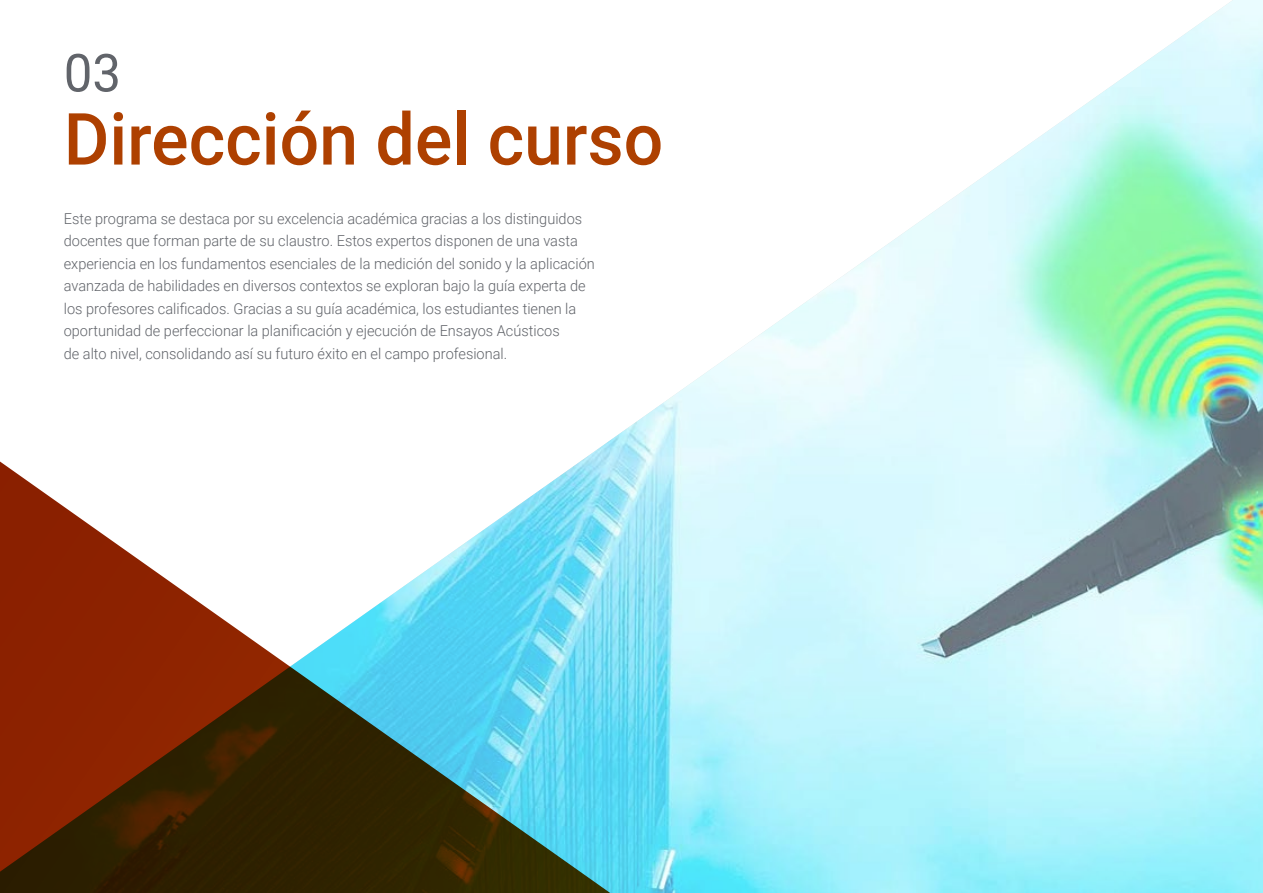
<style>
.page{position:relative;width:1263px;height:893px;background:#fff}
.page>*{position:absolute;margin:0;border:0;box-sizing:border-box;transform-origin:0 0}
.t1{font:500 72px "Roboto";color:#ae4000}
.t2{font:52.5px "Roboto";color:#61646a}
.t3{font:300 15px/22.5px "Roboto";color:#61646a}
</style>
<div class="page">
<img style="left:602px;top:0;width:661px;height:893px">
<svg style="left:0;top:446px;width:640px;height:447px"></svg>
<h2 class="t2" style="left:64px;top:36px;width:59px">03</h2>
<h1 class="t1" style="left:64px;top:89px;width:601px">Dirección del curso</h1>
<p class="t3" style="left:64px;top:207px;width:533px">Este programa se destaca por su excelencia académica gracias a los distinguidos docentes que forman parte de su claustro. Estos expertos disponen de una vasta experiencia en los fundamentos esenciales de la medición del sonido y la aplicación avanzada de habilidades en diversos contextos se exploran bajo la guía experta de los profesores calificados. Gracias a su guía académica, los estudiantes tienen la oportunidad de perfeccionar la planificación y ejecución de Ensayos Acústicos<br>de alto nivel, consolidando así su futuro éxito en el campo profesional.</p>
</div>
